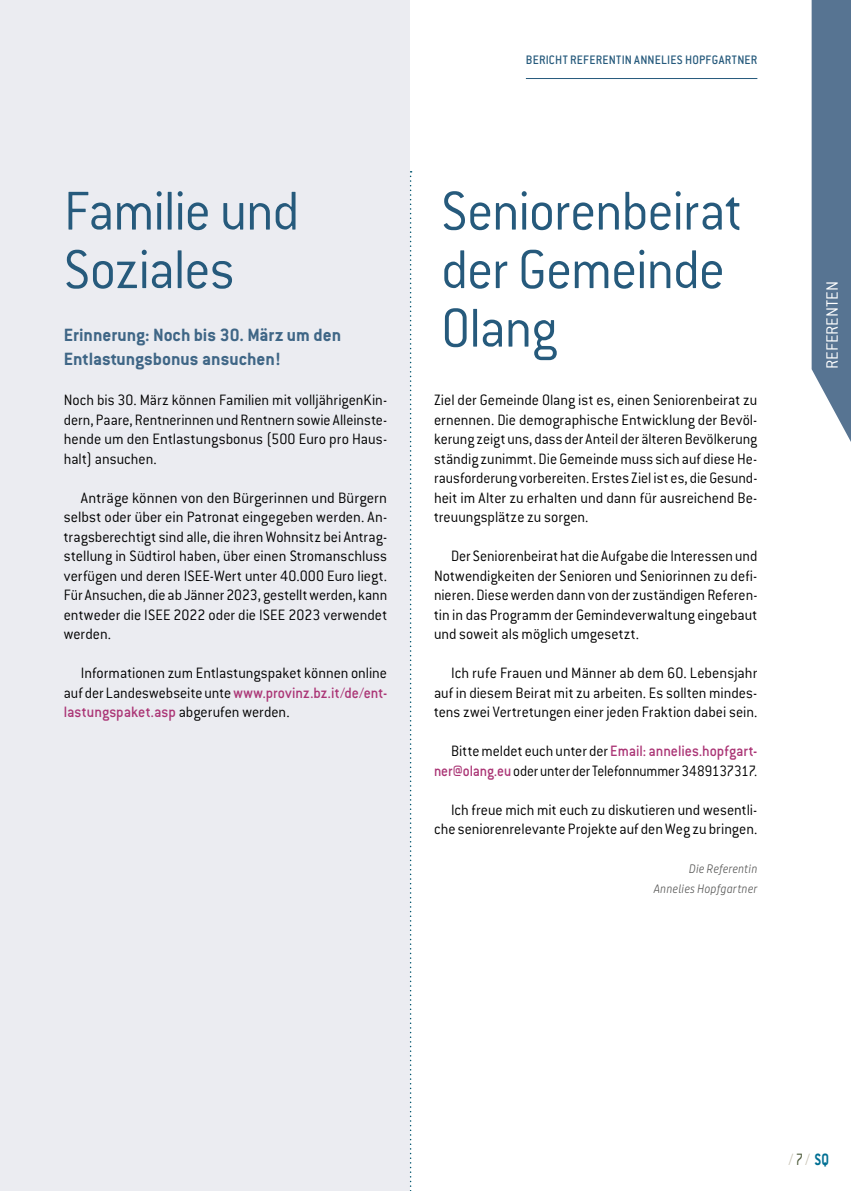
<style>
.page{position:relative;width:851px;height:1191px;background:#fff}
.page>*{position:absolute;margin:0;border:0;box-sizing:border-box;transform-origin:0 0}
.Überschrift_blau{font:300 60px/58.5px "Conduit ITC Pro";letter-spacing:-.025em;color:#265a7c;scale:.95 1}
.Vorspann_blau{font:700 19.5px/24px "Conduit ITC Pro";color:#3f6686}
.Rubrik_vertikal{font:300 18px "Conduit ITC Pro";color:#fff}
.t1{font:300 18px "Conduit ITC Pro";color:#c6c1b2;scale:.8 1}
.Fliesstext_2019_ohne{font:300 16.5px/19.5px "Conduit ITC Pro";color:#000;text-align:justify;scale:.95 1}
.Fliesstext_2019_mit{font:300 16.5px/19.5px "Conduit ITC Pro";color:#000;text-align:justify}
.Fliesstext_2019_mit-2{font:300 16.5px/19.5px "Conduit ITC Pro";color:#000;text-align:justify;scale:.94 1}
.Fliesstext_2019_mit-3{font:300 16.5px/19.5px "Conduit ITC Pro";color:#000;text-align:justify;scale:.95 1}
.Fliesstext_2019_mit-4{font:300 16.5px/19.5px "Conduit ITC Pro";color:#000;text-align:justify;scale:.96 1}
.Rubrik_blau{font:500 13.5px "Conduit ITC Pro";letter-spacing:.015em;color:#265a7c;scale:.95 1}
.Autor{font:italic 300 11.7px "Puffin Display Soft";letter-spacing:.02em;color:#575756;scale:.95 1}
.s1{font-weight:500;color:#ab3676}
.s2{color:#445231}
.s3{font-weight:700;color:#006f93}
</style>
<div class="page">
<div style="left:0;top:0;width:410px;height:1191px;background:#ebecf1"></div>
<svg style="left:811px;top:0;width:39px;height:440px;background:#66819c"></svg>
<hr style="left:526px;top:78px;width:231px;height:1px;background:#265a7c">
<svg style="left:410px;top:171px;width:1px;height:1020px"></svg>
<p class="Rubrik_blau" style="left:526px;top:52px;width:245px">BERICHT REFERENTIN ANNELIES HOPFGARTNER</p>
<p class="Überschrift_blau" style="left:64px;top:182px;width:249px">Familie und<br>Soziales</p>
<p class="Vorspann_blau" style="left:64px;top:322px;width:279px">Erinnerung: Noch bis 30. März um den<br>Entlastungsbonus ansuchen!</p>
<p class="Fliesstext_2019_ohne" style="left:64px;top:390px;width:342px">Noch bis 30. März können Familien mit volljährigenKin&shy;dern, Paare, Rentnerinnen und Rentnern sowie Alleinste&shy;hende um den Entlastungsbonus (500 Euro pro Haus&shy;halt) ansuchen.</p>
<p class="Fliesstext_2019_mit" style="left:64px;top:488px;width:325px;text-indent:17px">Anträge können von den Bürgerinnen und Bürgern selbst oder über ein Patronat eingegeben werden. An&shy;tragsberechtigt sind alle, die ihren Wohnsitz bei Antrag&shy;stellung in Südtirol haben, über einen Stromanschluss verfügen und deren ISEE-Wert unter 40.000 Euro liegt.<br>Für Ansuchen, die ab Jänner 2023, gestellt werden, kann entweder die ISEE 2022 oder die ISEE 2023 verwendet werden.</p>
<p class="Fliesstext_2019_mit-3" style="left:64px;top:663px;width:342px;text-indent:17px">Informationen zum Entlastungspaket können online auf der Landeswebseite unte <span class="s1">www.provinz.bz.it/de/ent&shy;lastungspaket.asp</span> abgerufen werden.</p>
<p class="Überschrift_blau" style="left:441px;top:182px;width:318px">Seniorenbeirat der Gemeinde<br>Olang</p>
<p class="Fliesstext_2019_ohne" style="left:434px;top:390px;width:342px">Ziel der Gemeinde Olang ist es, einen Seniorenbeirat zu ernennen. Die demographische Entwicklung der Bevöl&shy;kerung zeigt uns, dass der Anteil der älteren Bevölkerung ständig zunimmt. Die Gemeinde muss sich auf diese He&shy;rausforderung vorbereiten. Erstes Ziel ist es, die Gesund&shy;heit im Alter zu erhalten und dann für ausreichend Be&shy;treuungsplätze zu sorgen.</p>
<p class="Fliesstext_2019_mit-2" style="left:434px;top:546px;width:345px;text-indent:17px">Der Seniorenbeirat hat die Aufgabe die Interessen und Notwendigkeiten der Senioren und Seniorinnen zu defi&shy;nieren. Diese werden dann von der zuständigen Referen&shy;tin in das Programm der Gemindeverwaltung eingebaut und soweit als möglich umgesetzt.</p>
<p class="Fliesstext_2019_mit-4" style="left:434px;top:663px;width:338px;text-indent:17px">Ich rufe Frauen und Männer ab dem 60. Lebensjahr auf in diesem Beirat mit zu arbeiten. Es sollten mindes&shy;tens zwei Vertretungen einer jeden Fraktion dabei sein.</p>
<p class="Fliesstext_2019_mit-2" style="left:434px;top:741px;width:345px;text-align:right">Bitte meldet euch unter der <span class="s1">Email: annelies.hopfgart&shy;ner@olang.eu</span> oder unter der Telefonnummer 3489137317.</p>
<p class="Fliesstext_2019_mit-3" style="left:434px;top:800px;width:342px;text-align:right">Ich freue mich mit euch zu diskutieren und wesentli&shy;che seniorenrelevante Projekte auf den Weg zu bringen.</p>
<p class="Autor" style="left:688px;top:862px;width:74px">Die Referentin</p>
<p class="Autor" style="left:653px;top:882px;width:110px">Annelies Hopfgartner</p>
<p class="Rubrik_vertikal" style="left:822px;top:369px;width:89px;rotate:-90deg">REFERENTEN</p>
<p class="t1" style="left:788px;top:1149px;width:52px">/ <span class="s2">7</span> / <span class="s3">SQ</span></p>
</div>
